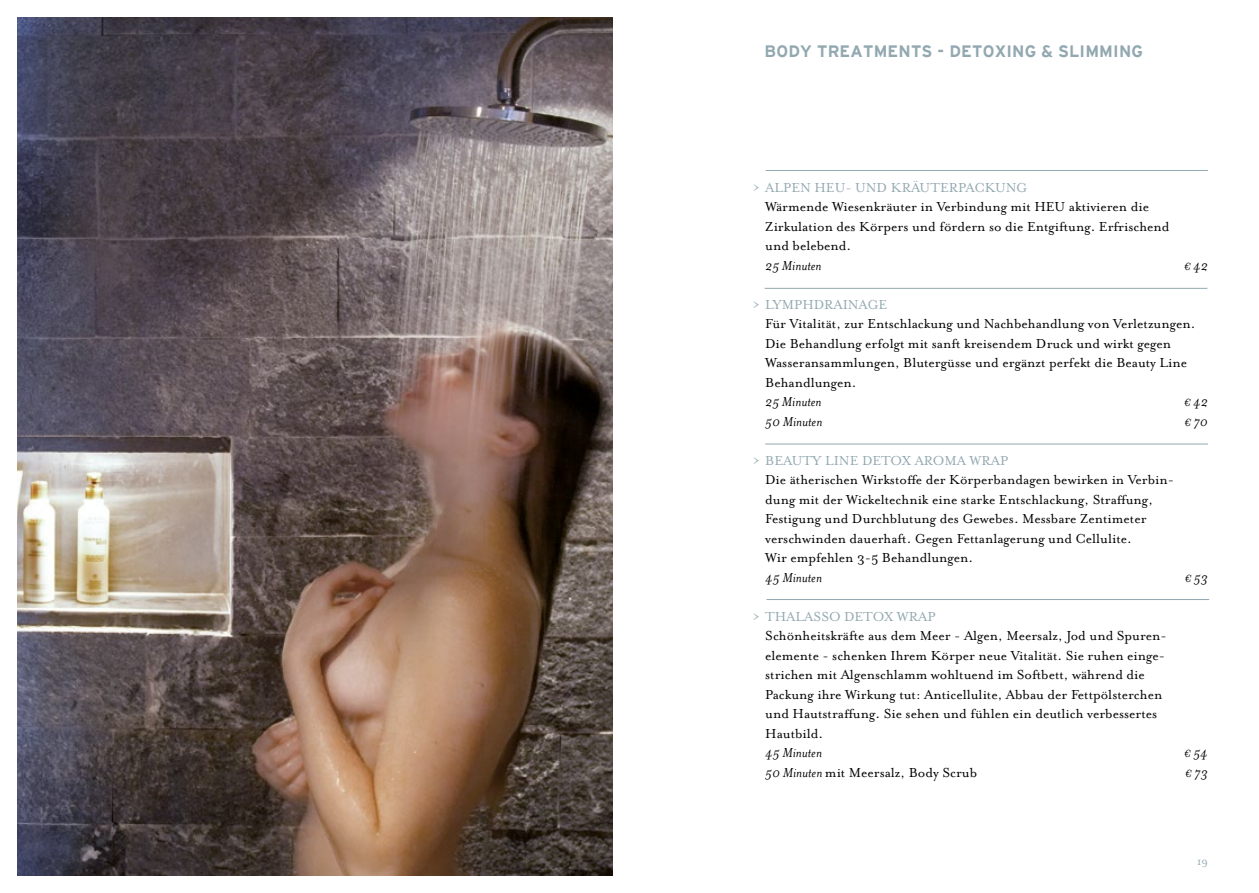
<style>
.page{position:relative;width:1259px;height:893px;background:#fff}
.page>*{position:absolute;margin:0;border:0;box-sizing:border-box;transform-origin:0 0}
.t1{font:700 16.5px "Interstate";letter-spacing:.01em;color:#92a8b0}
.t2{font:15px/19.5px "Mrs Eaves OT";color:#000}
.t3{font:15px "Mrs Eaves OT";color:#92a8b0}
.t4{font:italic 15px "Mrs Eaves OT";color:#000}
.t5{font:12px "Mrs Eaves OT";color:#92a8b0}
.s1{font-size:12px}
.s2{font-style:italic}
</style>
<div class="page">
<hr style="left:765px;top:170px;width:443px;height:1px;background:#92a8b0">
<hr style="left:764px;top:288px;width:443px;height:1px;background:#92a8b0">
<hr style="left:765px;top:444px;width:443px;height:1px;background:#92a8b0">
<hr style="left:766px;top:599px;width:443px;height:1px;background:#92a8b0">
<img style="left:17px;top:17px;width:595px;height:859px">
<p class="t1" style="left:764px;top:42px;width:380px">BODY TREATMENTS - DETOXING &amp; SLIMMING</p>
<p class="t3" style="left:753px;top:179px;width:276px">&gt; ALPEN HEU- UND KRÄUTERPACKUNG</p>
<p class="t2" style="left:765px;top:197px;width:406px">Wärmende Wiesenkräuter in Verbindung mit HEU aktivieren die<br>Zirkulation des Körpers und fördern so die Entgiftung. Erfrischend und belebend.</p>
<p class="t4" style="left:765px;top:257px;width:58px">25 Minuten</p>
<p class="t4" style="left:1184px;top:257px;width:25px"><span class="s1">€</span> 42</p>
<p class="t3" style="left:753px;top:296px;width:136px">&gt; LYMPHDRAINAGE</p>
<p class="t2" style="left:765px;top:314px;width:432px">Für Vitalität, zur Entschlackung und Nachbehandlung von Verletzungen.<br>Die Behandlung erfolgt mit sanft kreisendem Druck und wirkt gegen Wasseransammlungen, Blutergüsse und ergänzt perfekt die Beauty Line Behandlungen.</p>
<p class="t4" style="left:765px;top:393px;width:58px">25 Minuten</p>
<p class="t4" style="left:1184px;top:393px;width:25px"><span class="s1">€</span> 42</p>
<p class="t4" style="left:765px;top:413px;width:59px">50 Minuten</p>
<p class="t4" style="left:1184px;top:413px;width:25px"><span class="s1">€</span> 70</p>
<p class="t3" style="left:753px;top:452px;width:257px">&gt; BEAUTY LINE DETOX AROMA WRAP</p>
<p class="t2" style="left:765px;top:470px;width:410px">Die ätherischen Wirkstoffe der Körperbandagen bewirken in Verbin&shy;dung mit der Wickeltechnik eine starke Entschlackung, Straffung, Festigung und Durchblutung des Gewebes. Messbare Zentimeter verschwinden dauerhaft. Gegen Fettanlagerung und Cellulite.<br>Wir empfehlen 3-5 Behandlungen.</p>
<p class="t4" style="left:765px;top:569px;width:58px">45 Minuten</p>
<p class="t4" style="left:1184px;top:569px;width:25px"><span class="s1">€</span> 53</p>
<p class="t3" style="left:753px;top:608px;width:184px">&gt; THALASSO DETOX WRAP</p>
<p class="t2" style="left:765px;top:626px;width:403px">Schönheitskräfte aus dem Meer - Algen, Meersalz, Jod und Spuren&shy;elemente - schenken Ihrem Körper neue Vitalität. Sie ruhen einge&shy;strichen mit Algenschlamm wohltuend im Softbett, während die Packung ihre Wirkung tut: Anticellulite, Abbau der Fettpölsterchen und Hautstraffung. Sie sehen und fühlen ein deutlich verbessertes Hautbild.</p>
<p class="t4" style="left:765px;top:744px;width:58px">45 Minuten</p>
<p class="t4" style="left:1184px;top:744px;width:25px"><span class="s1">€</span> 54</p>
<p class="t2" style="left:765px;top:763px;width:213px"><span class="s2">50 Minuten</span> mit Meersalz, Body Scrub</p>
<p class="t4" style="left:1185px;top:764px;width:24px"><span class="s1">€</span> 73</p>
<p class="t5" style="left:1197px;top:855px;width:12px">19</p>
</div>
